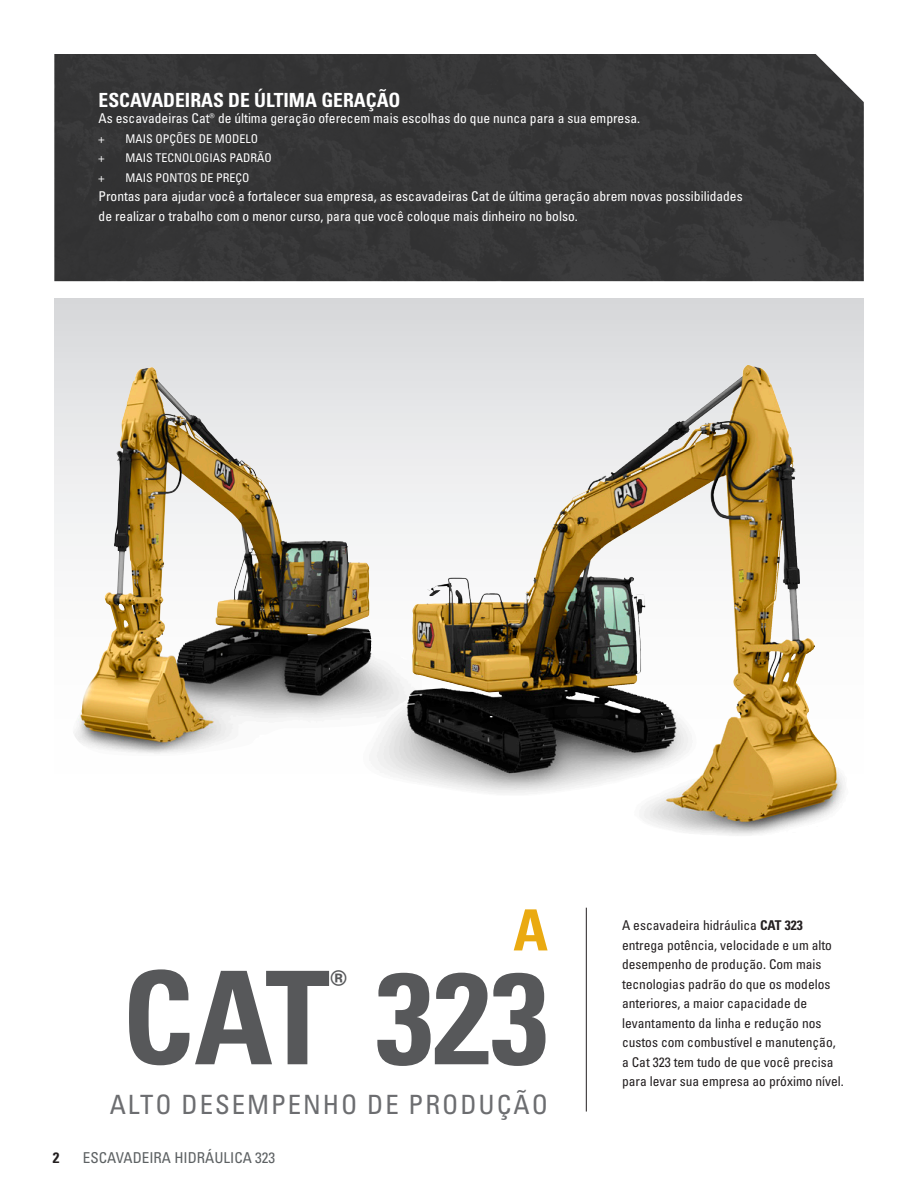
<style>
.page{position:relative;width:918px;height:1188px;background:#fff}
.page>*{position:absolute;margin:0;border:0;box-sizing:border-box;transform-origin:0 0}
.t1{font:129.45px "Univers LTCYR 67 Bold Cond";color:#57585a}
.t2{font:56.85px "Univers LTCYR 67 Bold Cond";color:#eaaa11}
.t3{font:42.75px "Univers LTCYR 67 Bold Cond";color:#57585a}
.t4{font:condensed 26.55px "Univers LTCYR 57";letter-spacing:.075em;color:#6c6d70}
.t5{font:19.5px "Univers LTCYR 67 Bold Cond";color:#fff}
.t6{font:condensed 15px "Univers LTCYR 57";color:#5d6163}
.t7{font:15px "Univers LTCYR 67 Bold Cond";color:#231f20}
.t8{font:condensed 13.5px/19.5px "Univers LTCYR 57";color:#231f20}
.t9{font:condensed 13.5px/19.5px "Univers LTCYR 57";color:#fff}
.t10{font:condensed 12px "Univers LTCYR 57";color:#fff}
.s1{font-family:"Univers LTCYR 67 Bold Cond";font-stretch:normal}
</style>
<div class="page">
<div style="left:54px;top:54px;width:810px;height:227px;background:#363637"></div>
<hr style="left:586px;top:908px;width:1px;height:204px;background:#231f20">
<svg style="left:54px;top:299px;width:810px;height:537px"></svg>
<img style="left:71px;top:368px;width:354px;height:389px">
<img style="left:669px;top:365px;width:77px;height:64px">
<h3 class="t5" style="left:99px;top:88px;width:303px">ESCAVADEIRAS DE ÚLTIMA GERAÇÃO</h3>
<p class="t9" style="left:99px;top:108px;width:543px">As escavadeiras Cat® de última geração oferecem mais escolhas do que nunca para a sua empresa.</p>
<p class="t10" style="left:99px;top:131px;width:7px">+</p>
<p class="t10" style="left:126px;top:131px;width:134px">MAIS OPÇÕES DE MODELO</p>
<p class="t10" style="left:99px;top:150px;width:7px">+</p>
<p class="t10" style="left:126px;top:150px;width:148px">MAIS TECNOLOGIAS PADRÃO</p>
<p class="t10" style="left:99px;top:170px;width:7px">+</p>
<p class="t10" style="left:126px;top:170px;width:126px">MAIS PONTOS DE PREÇO</p>
<p class="t9" style="left:99px;top:186px;width:646px">Prontas para ajudar você a fortalecer sua empresa, as escavadeiras Cat de última geração abrem novas possibilidades de realizar o trabalho com o menor curso, para que você coloque mais dinheiro no bolso.</p>
<h2 class="t2" style="left:513px;top:895px;width:36px">A</h2>
<h1 class="t1" style="left:122px;top:939px;width:428px">CAT 323</h1>
<h3 class="t3" style="left:330px;top:959px;width:19px">®</h3>
<h3 class="t4" style="left:110px;top:1088px;width:440px">ALTO DESEMPENHO DE PRODUÇÃO</h3>
<p class="t7" style="left:53px;top:1148px;width:8px">2</p>
<p class="t6" style="left:83px;top:1148px;width:194px">ESCAVADEIRA HIDRÁULICA 323</p>
<p class="t8" style="left:622px;top:915px;width:215px">A escavadeira hidráulica <span class="s1">CAT 323 </span>entrega potência, velocidade e um alto desempenho de produção. Com mais tecnologias padrão do que os modelos anteriores, a maior capacidade de levantamento da linha e redução nos custos com combustível e manutenção, a Cat 323 tem tudo de que você precisa</p>
<p class="t8" style="left:622px;top:1071px;width:223px">para levar sua empresa ao próximo nível.</p>
</div>
